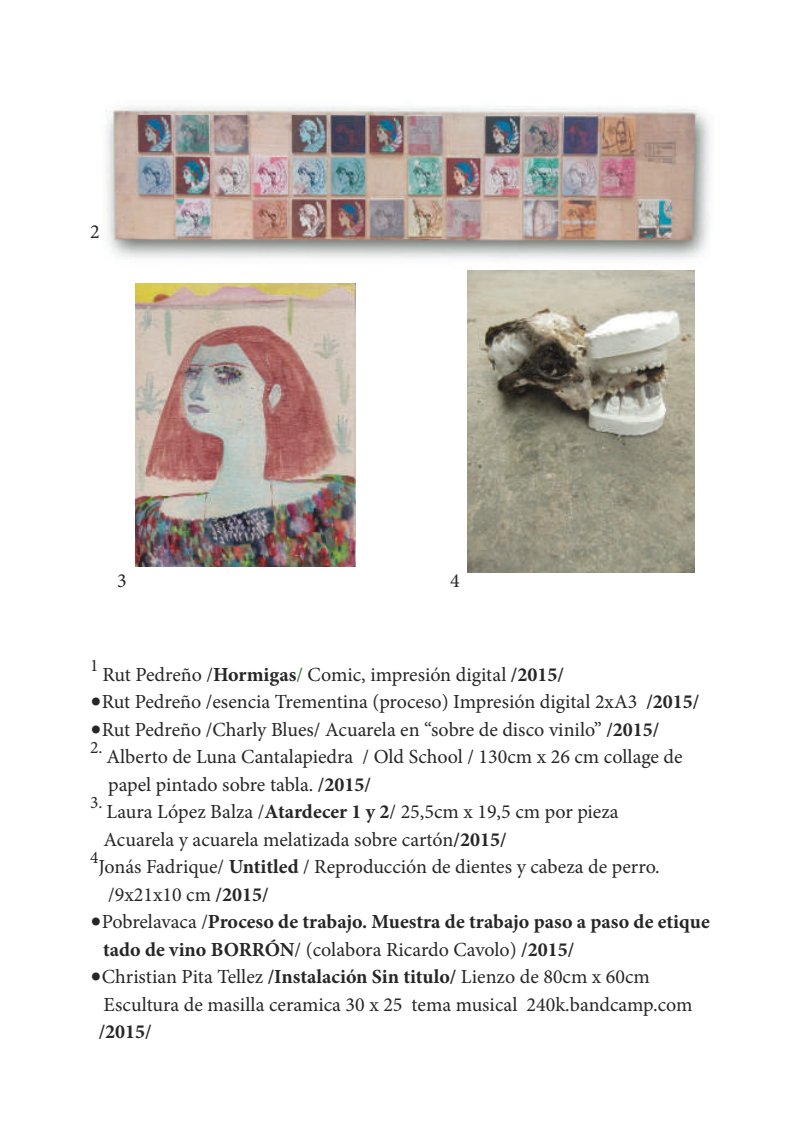
<style>
.page{position:relative;width:808px;height:1134px;background:#fff}
.page>*{position:absolute;margin:0;border:0;box-sizing:border-box;transform-origin:0 0}
.t1{font:20px/27.5px "Minion Pro";color:#262527}
.t2{font:700 20px/27.5px "Minion Pro";color:#262527}
.t3{font:17.5px "Minion Pro";color:#262527}
.s1{font-weight:700}
.s2{color:#286f36}
.s3{font-size:30px}
.s4{font-weight:400;font-size:30px}
.s5{font-weight:400}
</style>
<div class="page">
<img style="left:106px;top:106px;width:604px;height:278px">
<img style="left:468px;top:271px;width:226px;height:301px">
<img style="left:136px;top:283px;width:219px;height:284px">
<p class="t1" style="left:90px;top:218px;width:11px">2</p>
<p class="t1" style="left:117px;top:567px;width:11px">3</p>
<p class="t1" style="left:450px;top:567px;width:11px">4</p>
<p class="t3" style="left:90px;top:654px;width:10px">1</p>
<p class="t1" style="left:102px;top:661px;width:463px">Rut Pedreño /<span class="s1">Hormigas</span><span class="s2">/</span> Comic, impresión digital <span class="s1">/2015/</span></p>
<p class="t1" style="left:90px;top:688px;width:611px"><span class="s3">•</span>Rut Pedreño /esencia Trementina (proceso) Impresión digital 2xA3 <span class="s1">/2015/</span></p>
<p class="t1" style="left:90px;top:716px;width:571px"><span class="s3">•</span>Rut Pedreño /Charly Blues/ Acuarela en “sobre de disco vinilo” <span class="s1">/2015/</span></p>
<p class="t3" style="left:90px;top:736px;width:14px">2.</p>
<p class="t1" style="left:106px;top:743px;width:578px">Alberto de Luna Cantalapiedra / Old School / 130cm x 26 cm collage de papel pintado sobre tabla. <span class="s1">/2015/</span></p>
<p class="t3" style="left:90px;top:791px;width:14px">3.</p>
<p class="t1" style="left:104px;top:798px;width:517px">Laura López Balza /<span class="s1">Atardecer 1 y 2</span>/ 25,5cm x 19,5 cm por pieza<br>Acuarela y acuarela melatizada sobre cartón<span class="s1">/2015/</span></p>
<p class="t3" style="left:90px;top:846px;width:10px">4</p>
<p class="t1" style="left:108px;top:853px;width:553px;text-indent:-10px">Jonás Fadrique/ <span class="s1">Untitled</span> / Reproducción de dientes y cabeza de perro. /9x21x10 cm <span class="s1">/2015/</span></p>
<p class="t2" style="left:103px;top:908px;width:608px;text-indent:-13px"><span class="s4">•</span><span class="s5">Pobrelavaca /</span>Proceso de trabajo. Muestra de trabajo paso a paso de etique tado de vino BORRÓN<span class="s5">/ (colabora Ricardo Cavolo)</span> /2015/</p>
<p class="t1" style="left:104px;top:963px;width:590px;text-indent:-14px"><span class="s3">•</span>Christian Pita Tellez <span class="s1">/Instalación Sin titulo/</span> Lienzo de 80cm x 60cm<br>Escultura de masilla ceramica 30 x 25 tema musical 240k.bandcamp.com</p>
<p class="t2" style="left:99px;top:1018px;width:55px">/2015/</p>
</div>
